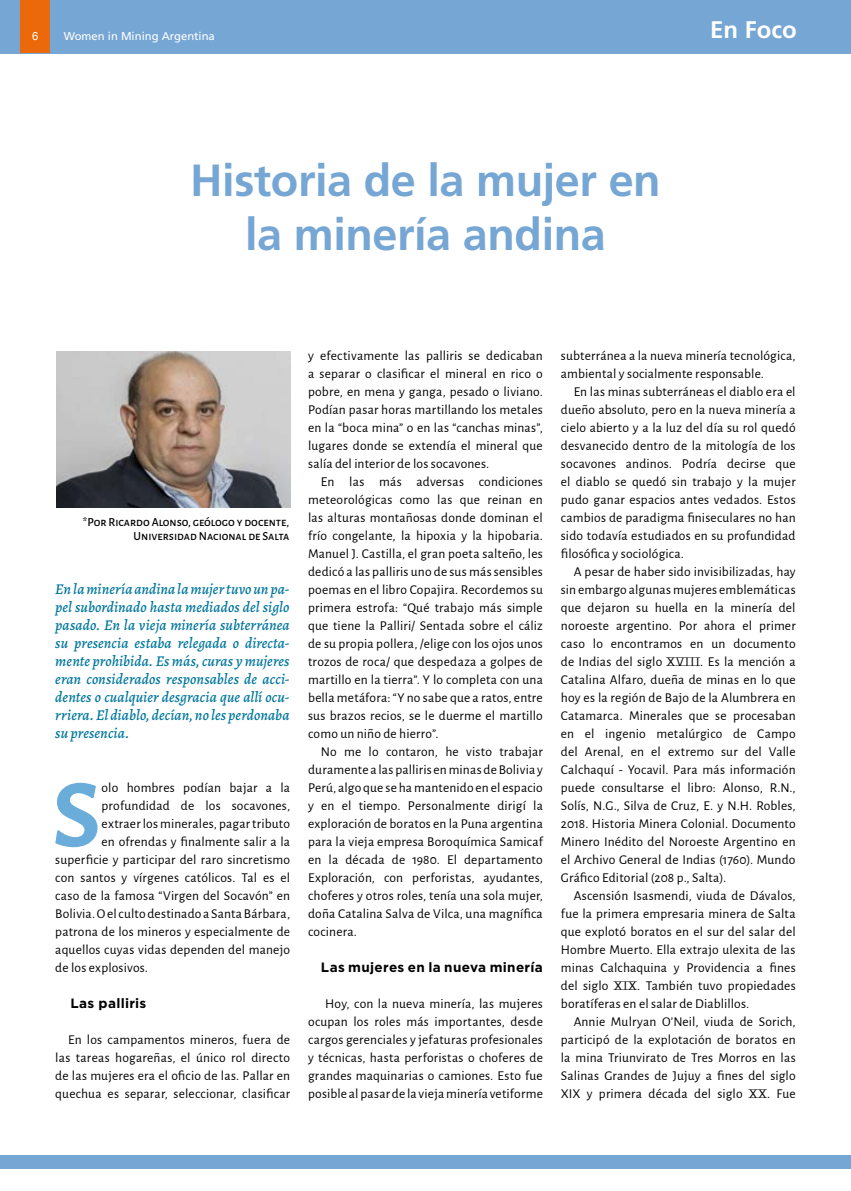
<style>
.page{position:relative;width:851px;height:1191px;background:#fff}
.page>*{position:absolute;margin:0;border:0;box-sizing:border-box;transform-origin:0 0}
.t1{font:700 97.35px "Alegreya Sans";color:#6aacda}
.t2{font:700 45px/54px "Frutiger LT Std";letter-spacing:-.01em;color:#76a6d4;text-align:center}
.t3{font:700 24px "Frutiger LT Std";color:#fff}
.t4{font:italic 500 15px/18px "Alegreya";letter-spacing:.01em;color:#00779e;text-align:justify}
.t5{font:13.5px/18px "Alegreya Sans";letter-spacing:.01em;color:#000;text-align:justify}
.t6{font:700 13.5px "Gotham";letter-spacing:.025em;color:#000}
.t7{font:500 12px/14.4px "Alegreya Sans SC";color:#000;text-align:right}
.t8{font:11.25px "Frutiger LT Std";color:#fff}
.t9{font:11.25px "Arial";color:#fff}
</style>
<div class="page">
<div style="left:0;top:0;width:850px;height:53px;background:#76a6d4"></div>
<hr style="left:850px;top:0;width:1px;height:53px;background:#76a6d4">
<div style="left:21px;top:0;width:29px;height:53px;background:#eb690b"></div>
<div style="left:0;top:1155px;width:850px;height:13px;background:#76a6d4"></div>
<img style="left:56px;top:352px;width:234px;height:155px">
<p class="t9" style="left:32px;top:28px;width:8px">6</p>
<p class="t8" style="left:64px;top:30px;width:152px">Women in Mining Argentina</p>
<h3 class="t3" style="left:710px;top:15px;width:88px">En Foco</h3>
<h2 class="t2" style="left:190px;top:153px;width:472px">Historia de la mujer en la minería andina</h2>
<p class="t7" style="left:83px;top:514px;width:208px">*Por Ricardo Alonso, geólogo y docente,<br>Universidad Nacional de Salta</p>
<p class="t4" style="left:55px;top:580px;width:236px">En la minería andina la mujer tuvo un pa&shy;pel subordinado hasta mediados del siglo pasado. En la vieja minería subterránea su presencia estaba relegada o directa&shy;mente prohibida. Es más, curas y mujeres eran considerados responsables de acci&shy;dentes o cualquier desgracia que allí ocu&shy;rriera. El diablo, decían, no les perdonaba su presencia.</p>
<h1 class="t1" style="left:52px;top:743px;width:50px">S</h1>
<p class="t5" style="left:102px;top:778px;width:190px">olo hombres podían bajar a la</p>
<p class="t5" style="left:102px;top:796px;width:190px">profundidad de los socavones,</p>
<p class="t5" style="left:102px;top:814px;width:190px">extraer los minerales, pagar tributo</p>
<p class="t5" style="left:102px;top:832px;width:190px">en ofrendas y finalmente salir a la</p>
<p class="t5" style="left:55px;top:850px;width:236px">superficie y participar del raro sincretismo</p>
<p class="t5" style="left:55px;top:868px;width:236px">con santos y vírgenes católicos. Tal es el</p>
<p class="t5" style="left:55px;top:886px;width:236px">caso de la famosa “Virgen del Socavón” en</p>
<p class="t5" style="left:55px;top:904px;width:236px">Bolivia. O el culto destinado a Santa Bárbara,</p>
<p class="t5" style="left:55px;top:922px;width:236px">patrona de los mineros y especialmente de</p>
<p class="t5" style="left:55px;top:940px;width:236px">aquellos cuyas vidas dependen del manejo</p>
<p class="t5" style="left:55px;top:958px;width:94px">de los explosivos.</p>
<p class="t6" style="left:70px;top:994px;width:77px">Las palliris</p>
<p class="t5" style="left:55px;top:1030px;width:236px;text-indent:13px">En los campamentos mineros, fuera de las tareas hogareñas, el único rol directo de las mujeres era el oficio de las. Pallar en quechua es separar, seleccionar, clasificar</p>
<p class="t5" style="left:308px;top:346px;width:236px">y efectivamente las palliris se dedicaban a separar o clasificar el mineral en rico o pobre, en mena y ganga, pesado o liviano.<br>Podían pasar horas martillando los metales en la “boca mina” o en las “canchas minas”, lugares donde se extendía el mineral que salía del interior de los socavones.</p>
<p class="t5" style="left:308px;top:472px;width:236px;text-indent:13px">En las más adversas condiciones meteorológicas como las que reinan en las alturas montañosas donde dominan el frío congelante, la hipoxia y la hipobaria.<br>Manuel J. Castilla, el gran poeta salteño, les dedicó a las palliris uno de sus más sensibles poemas en el libro Copajira. Recordemos su primera estrofa: “Qué trabajo más simple que tiene la Palliri/ Sentada sobre el cáliz de su propia pollera, /elige con los ojos unos trozos de roca/ que despedaza a golpes de martillo en la tierra”. Y lo completa con una bella metáfora: “Y no sabe que a ratos, entre sus brazos recios, se le duerme el martillo como un niño de hierro”.</p>
<p class="t5" style="left:308px;top:742px;width:236px;text-indent:13px">No me lo contaron, he visto trabajar duramente a las palliris en minas de Bolivia y Perú, algo que se ha mantenido en el espacio y en el tiempo. Personalmente dirigí la exploración de boratos en la Puna argentina para la vieja empresa Boroquímica Samicaf en la década de 1980. El departamento Exploración, con perforistas, ayudantes, choferes y otros roles, tenía una sola mujer, doña Catalina Salva de Vilca, una magnífica cocinera.</p>
<p class="t6" style="left:321px;top:958px;width:223px">Las mujeres en la nueva minería</p>
<p class="t5" style="left:308px;top:994px;width:236px;text-indent:17px">Hoy, con la nueva minería, las mujeres ocupan los roles más importantes, desde cargos gerenciales y jefaturas profesionales y técnicas, hasta perforistas o choferes de grandes maquinarias o camiones. Esto fue posible al pasar de la vieja minería vetiforme</p>
<p class="t5" style="left:561px;top:346px;width:236px">subterránea a la nueva minería tecnológica, ambiental y socialmente responsable.</p>
<p class="t5" style="left:561px;top:382px;width:236px;text-indent:13px">En las minas subterráneas el diablo era el dueño absoluto, pero en la nueva minería a cielo abierto y a la luz del día su rol quedó desvanecido dentro de la mitología de los socavones andinos. Podría decirse que el diablo se quedó sin trabajo y la mujer pudo ganar espacios antes vedados. Estos cambios de paradigma finiseculares no han sido todavía estudiados en su profundidad filosófica y sociológica.</p>
<p class="t5" style="left:561px;top:562px;width:236px;text-indent:13px">A pesar de haber sido invisibilizadas, hay sin embargo algunas mujeres emblemáticas que dejaron su huella en la minería del noroeste argentino. Por ahora el primer caso lo encontramos en un documento de Indias del siglo XVIII. Es la mención a Catalina Alfaro, dueña de minas en lo que hoy es la región de Bajo de la Alumbrera en Catamarca. Minerales que se procesaban en el ingenio metalúrgico de Campo del Arenal, en el extremo sur del Valle Calchaquí - Yocavil. Para más información puede consultarse el libro: Alonso, R.N., Solís, N.G., Silva de Cruz, E. y N.H. Robles, 2018. Historia Minera Colonial. Documento Minero Inédito del Noroeste Argentino en el Archivo General de Indias (1760). Mundo Gráfico Editorial (208 p., Salta).</p>
<p class="t5" style="left:561px;top:886px;width:236px;text-indent:13px">Ascensión Isasmendi, viuda de Dávalos, fue la primera empresaria minera de Salta que explotó boratos en el sur del salar del Hombre Muerto. Ella extrajo ulexita de las minas Calchaquina y Providencia a fines del siglo XIX. También tuvo propiedades boratíferas en el salar de Diablillos.</p>
<p class="t5" style="left:561px;top:1012px;width:236px;text-indent:13px">Annie Mulryan O’Neil, viuda de Sorich, participó de la explotación de boratos en la mina Triunvirato de Tres Morros en las Salinas Grandes de Jujuy a fines del siglo XIX y primera década del siglo XX. Fue</p>
</div>
